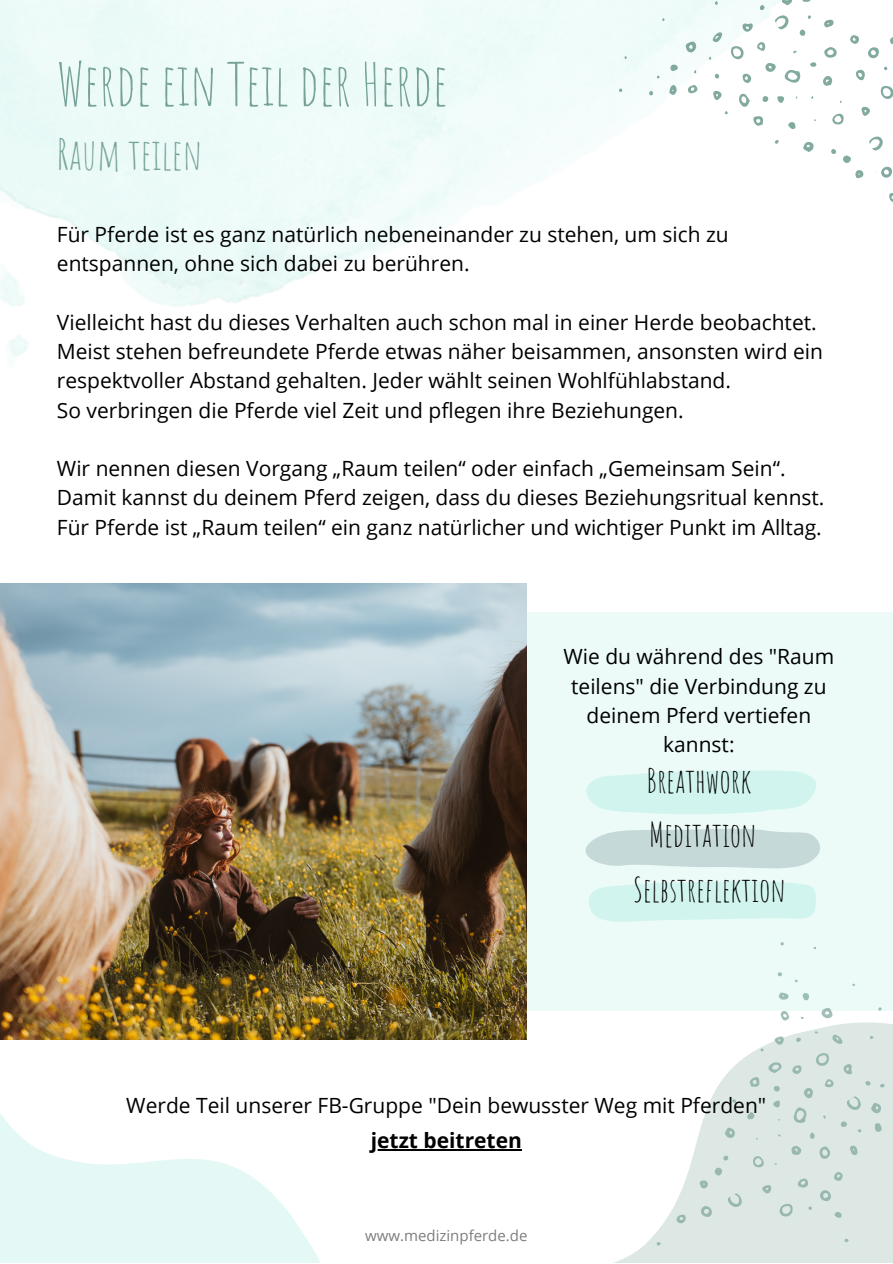
<style>
.page{position:relative;width:893px;height:1264px;background:#fff}
.page>*{position:absolute;margin:0;border:0;box-sizing:border-box;transform-origin:0 0}
.t1{font:58.5px "Amatic SC";color:#77a297}
.t2{font:42px "Amatic SC";color:#77a297}
.t3{font:33px "Amatic SC";color:#000}
.t4{font:21px/29.2px "Open Sans";color:#000}
.t5{font:700 21px "Open Sans";color:#000}
.t6{font:15px "Open Sans";color:#000}
</style>
<div class="page">
<div style="left:285px;top:612px;width:607px;height:398px;background:#ecfbf8"></div>
<svg style="left:0;top:1039px;width:386px;height:223px"></svg>
<img style="left:0;top:583px;width:526px;height:456px">
<svg style="left:540px;top:996px;width:352px;height:266px"></svg>
<svg style="left:792px;top:1107px;width:15px;height:15px"></svg>
<svg style="left:815px;top:1051px;width:13px;height:16px"></svg>
<svg style="left:779px;top:1201px;width:13px;height:16px"></svg>
<svg style="left:727px;top:1193px;width:14px;height:13px"></svg>
<svg style="left:821px;top:1007px;width:12px;height:11px"></svg>
<svg style="left:768px;top:1061px;width:13px;height:12px"></svg>
<svg style="left:820px;top:1190px;width:11px;height:11px"></svg>
<svg style="left:819px;top:1146px;width:12px;height:12px"></svg>
<svg style="left:870px;top:1102px;width:11px;height:12px"></svg>
<svg style="left:724px;top:1127px;width:11px;height:11px"></svg>
<svg style="left:803px;top:1087px;width:9px;height:11px"></svg>
<svg style="left:749px;top:1077px;width:10px;height:9px"></svg>
<svg style="left:791px;top:1145px;width:10px;height:9px"></svg>
<svg style="left:797px;top:1177px;width:11px;height:10px"></svg>
<svg style="left:752px;top:1156px;width:11px;height:11px"></svg>
<svg style="left:843px;top:1064px;width:9px;height:10px"></svg>
<svg style="left:833px;top:1171px;width:9px;height:9px"></svg>
<svg style="left:849px;top:1145px;width:8px;height:9px"></svg>
<svg style="left:792px;top:1065px;width:9px;height:9px"></svg>
<svg style="left:676px;top:1214px;width:9px;height:9px"></svg>
<svg style="left:774px;top:1036px;width:9px;height:8px"></svg>
<svg style="left:762px;top:1184px;width:9px;height:9px"></svg>
<svg style="left:874px;top:1123px;width:7px;height:8px"></svg>
<svg style="left:780px;top:1010px;width:9px;height:11px"></svg>
<svg style="left:832px;top:1034px;width:10px;height:9px"></svg>
<svg style="left:778px;top:992px;width:10px;height:8px"></svg>
<svg style="left:699px;top:1179px;width:8px;height:9px"></svg>
<svg style="left:824px;top:1079px;width:9px;height:8px"></svg>
<svg style="left:714px;top:1167px;width:8px;height:8px"></svg>
<svg style="left:746px;top:1111px;width:8px;height:8px"></svg>
<svg style="left:802px;top:993px;width:7px;height:7px"></svg>
<svg style="left:773px;top:1100px;width:7px;height:7px"></svg>
<svg style="left:834px;top:1211px;width:7px;height:6px"></svg>
<svg style="left:773px;top:1085px;width:6px;height:6px"></svg>
<svg style="left:840px;top:1121px;width:7px;height:5px"></svg>
<svg style="left:810px;top:1132px;width:4px;height:6px"></svg>
<svg style="left:865px;top:1080px;width:5px;height:5px"></svg>
<svg style="left:723px;top:1155px;width:5px;height:5px"></svg>
<svg style="left:796px;top:1037px;width:4px;height:4px"></svg>
<svg style="left:879px;top:1083px;width:5px;height:4px"></svg>
<svg style="left:777px;top:972px;width:5px;height:4px"></svg>
<svg style="left:844px;top:1238px;width:4px;height:4px"></svg>
<svg style="left:656px;top:1241px;width:5px;height:4px"></svg>
<svg style="left:732px;top:1099px;width:4px;height:3px"></svg>
<svg style="left:857px;top:1129px;width:4px;height:3px"></svg>
<svg style="left:760px;top:1048px;width:4px;height:3px"></svg>
<svg style="left:869px;top:1035px;width:4px;height:3px"></svg>
<svg style="left:822px;top:1115px;width:3px;height:4px"></svg>
<svg style="left:846px;top:1096px;width:14px;height:13px"></svg>
<svg style="left:700px;top:1200px;width:12px;height:16px"></svg>
<svg style="left:586px;top:770px;width:230px;height:44px;background:#d4f5ef"></svg>
<svg style="left:585px;top:828px;width:235px;height:41px"></svg>
<svg style="left:589px;top:881px;width:227px;height:41px;background:#d4f5ef"></svg>
<svg style="left:784px;top:69px;width:16px;height:14px"></svg>
<svg style="left:729px;top:46px;width:15px;height:13px"></svg>
<svg style="left:880px;top:86px;width:12px;height:13px"></svg>
<svg style="left:869px;top:136px;width:13px;height:15px"></svg>
<svg style="left:685px;top:40px;width:11px;height:13px"></svg>
<svg style="left:739px;top:94px;width:11px;height:13px"></svg>
<svg style="left:868px;top:47px;width:11px;height:11px"></svg>
<svg style="left:824px;top:47px;width:12px;height:11px"></svg>
<svg style="left:781px;top:0;width:12px;height:5px"></svg>
<svg style="left:803px;top:142px;width:11px;height:10px"></svg>
<svg style="left:765px;top:63px;width:10px;height:9px"></svg>
<svg style="left:753px;top:116px;width:10px;height:10px"></svg>
<svg style="left:823px;top:76px;width:9px;height:10px"></svg>
<svg style="left:855px;top:70px;width:10px;height:11px"></svg>
<svg style="left:832px;top:113px;width:11px;height:12px"></svg>
<svg style="left:742px;top:23px;width:10px;height:9px"></svg>
<svg style="left:850px;top:35px;width:9px;height:9px"></svg>
<svg style="left:824px;top:19px;width:9px;height:9px"></svg>
<svg style="left:742px;top:74px;width:9px;height:9px"></svg>
<svg style="left:889px;top:193px;width:3px;height:9px"></svg>
<svg style="left:713px;top:91px;width:8px;height:9px"></svg>
<svg style="left:861px;top:107px;width:8px;height:9px"></svg>
<svg style="left:802px;top:0;width:9px;height:2px"></svg>
<svg style="left:687px;top:85px;width:11px;height:8px"></svg>
<svg style="left:712px;top:32px;width:10px;height:10px"></svg>
<svg style="left:669px;top:85px;width:8px;height:10px"></svg>
<svg style="left:855px;top:170px;width:8px;height:8px"></svg>
<svg style="left:757px;top:42px;width:8px;height:9px"></svg>
<svg style="left:843px;top:155px;width:7px;height:8px"></svg>
<svg style="left:788px;top:122px;width:7px;height:7px"></svg>
<svg style="left:670px;top:64px;width:7px;height:7px"></svg>
<svg style="left:777px;top:96px;width:7px;height:7px"></svg>
<svg style="left:890px;top:37px;width:2px;height:7px"></svg>
<svg style="left:762px;top:96px;width:6px;height:6px"></svg>
<svg style="left:799px;top:29px;width:6px;height:7px"></svg>
<svg style="left:810px;top:62px;width:6px;height:5px"></svg>
<svg style="left:759px;top:5px;width:5px;height:5px"></svg>
<svg style="left:831px;top:149px;width:5px;height:5px"></svg>
<svg style="left:714px;top:74px;width:5px;height:5px"></svg>
<svg style="left:649px;top:91px;width:4px;height:4px"></svg>
<svg style="left:774px;top:140px;width:4px;height:4px"></svg>
<svg style="left:619px;top:88px;width:3px;height:4px"></svg>
<svg style="left:807px;top:15px;width:4px;height:4px"></svg>
<svg style="left:714px;top:1px;width:3px;height:4px"></svg>
<svg style="left:656px;top:75px;width:3px;height:4px"></svg>
<svg style="left:775px;top:15px;width:13px;height:14px"></svg>
<svg style="left:875px;top:166px;width:17px;height:12px"></svg>
<hr style="left:371px;top:1149px;width:151px;height:1px;background:#000">
<p class="t1" style="left:57px;top:46px;width:392px">Werde ein Teil der Herde</p>
<p class="t2" style="left:57px;top:127px;width:146px">Raum teilen</p>
<p class="t4" style="left:57px;top:219px;width:673px">Für Pferde ist es ganz natürlich nebeneinander zu stehen, um sich zu entspannen, ohne sich dabei zu berühren.</p>
<p class="t4" style="left:57px;top:307px;width:767px">Vielleicht hast du dieses Verhalten auch schon mal in einer Herde beobachtet.<br>Meist stehen befreundete Pferde etwas näher beisammen, ansonsten wird ein respektvoller Abstand gehalten. Jeder wählt seinen Wohlfühlabstand.</p>
<p class="t4" style="left:57px;top:395px;width:628px">So verbringen die Pferde viel Zeit und pflegen ihre Beziehungen.</p>
<p class="t4" style="left:57px;top:453px;width:769px">Wir nennen diesen Vorgang „Raum teilen“ oder einfach „Gemeinsam Sein“.<br>Damit kannst du deinem Pferd zeigen, dass du dieses Beziehungsritual kennst.<br>Für Pferde ist „Raum teilen“ ein ganz natürlicher und wichtiger Punkt im Alltag.</p>
<p class="t4" style="left:563px;top:641px;width:272px;text-align:center">Wie du während des "Raum teilens" die Verbindung zu deinem Pferd vertiefen kannst:</p>
<p class="t3" style="left:646px;top:759px;width:106px">Breathwork</p>
<p class="t3" style="left:649px;top:813px;width:109px">Meditation</p>
<p class="t3" style="left:633px;top:868px;width:154px">Selbstreflektion</p>
<p class="t4" style="left:126px;top:1090px;width:641px">Werde Teil unserer FB-Gruppe "Dein bewusster Weg mit Pferden"</p>
<p class="t5" style="left:371px;top:1125px;width:153px">jetzt beitreten</p>
<p class="t6" style="left:365px;top:1224px;width:164px">www.medizinpferde.de</p>
</div>
